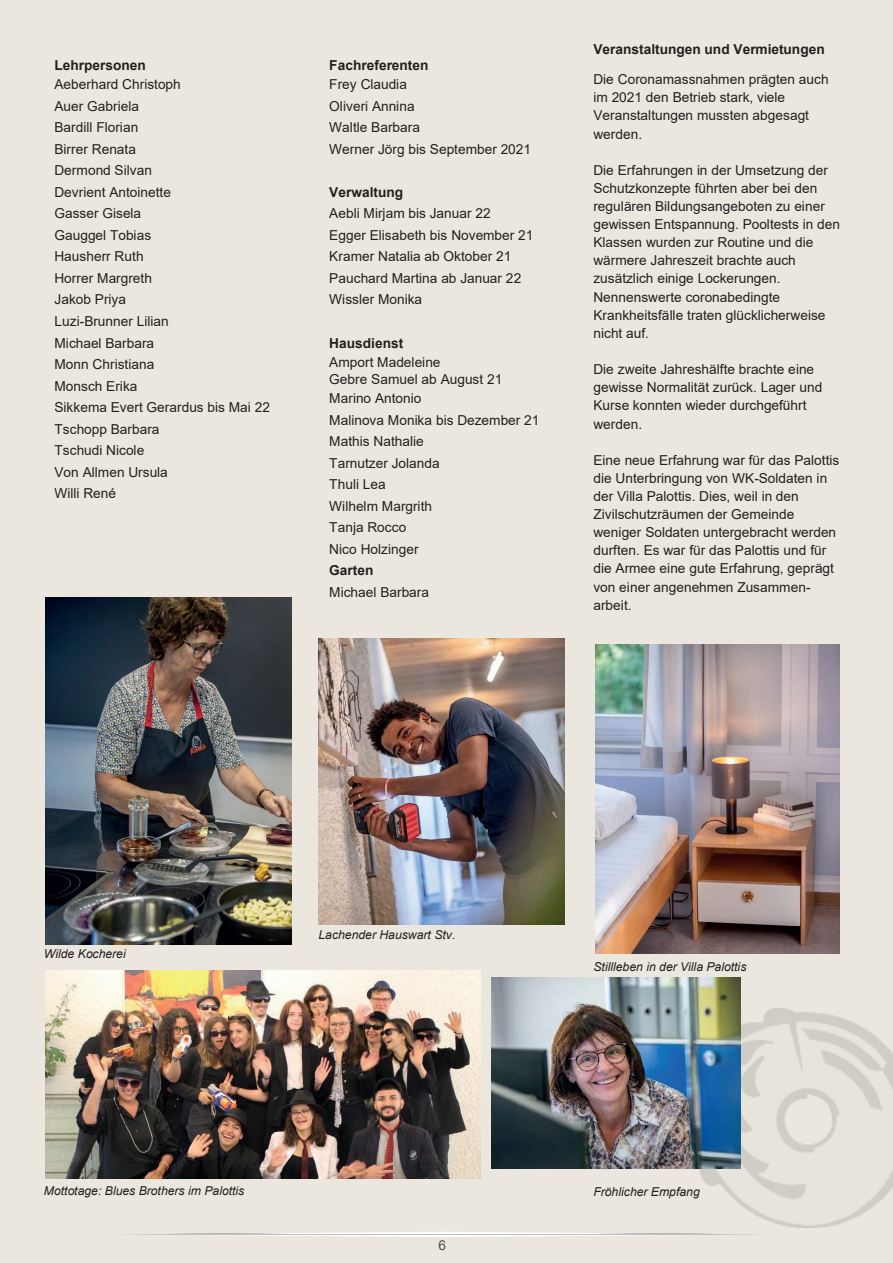
<style>
.page{position:relative;width:893px;height:1263px;background:#ece7de}
.page>*{position:absolute;margin:0;border:0;box-sizing:border-box;transform-origin:0 0}
.t1{font:13.65px/21.6px "Arial";letter-spacing:.005em;color:#231f20}
.t2{font:700 13.65px "Arial";color:#231f20}
.t3{font:13.65px "Arial";color:#4b5053}
.t4{font:italic 12.3px "Arial";letter-spacing:-.005em;color:#231f20}
</style>
<div class="page">
<svg style="left:126px;top:1232px;width:631px;height:5px"></svg>
<img style="left:699px;top:1008px;width:194px;height:220px">
<img style="left:595px;top:644px;width:245px;height:310px">
<img style="left:318px;top:638px;width:246px;height:286px">
<img style="left:46px;top:970px;width:435px;height:209px">
<img style="left:46px;top:598px;width:246px;height:346px">
<img style="left:491px;top:977px;width:249px;height:191px">
<p class="t2" style="left:54px;top:55px;width:93px">Lehrpersonen</p>
<p class="t1" style="left:54px;top:73px;width:217px">Aeberhard Christoph<br>Auer Gabriela<br>Bardill Florian<br>Birrer Renata<br>Dermond Silvan<br>Devrient Antoinette<br>Gasser Gisela<br>Gauggel Tobias<br>Hausherr Ruth<br>Horrer Margreth<br>Jakob Priya<br>Luzi-Brunner Lilian<br>Michael Barbara<br>Monn Christiana<br>Monsch Erika<br>Sikkema Evert Gerardus bis Mai 22<br>Tschopp Barbara<br>Tschudi Nicole<br>Von Allmen Ursula<br>Willi René</p>
<p class="t2" style="left:329px;top:55px;width:101px">Fachreferenten</p>
<p class="t1" style="left:329px;top:73px;width:203px">Frey Claudia<br>Oliveri Annina<br>Waltle Barbara<br>Werner Jörg bis September 2021</p>
<p class="t2" style="left:329px;top:182px;width:75px">Verwaltung</p>
<p class="t1" style="left:329px;top:203px;width:206px">Aebli Mirjam bis Januar 22<br>Egger Elisabeth bis November 21<br>Kramer Natalia ab Oktober 21<br>Pauchard Martina ab Januar 22<br>Wissler Monika</p>
<p class="t2" style="left:329px;top:333px;width:75px">Hausdienst</p>
<p class="t1" style="left:329px;top:353px;width:175px;line-height:17px">Amport Madeleine<br>Gebre Samuel ab August 21</p>
<p class="t1" style="left:329px;top:387px;width:212px">Marino Antonio<br>Malinova Monika bis Dezember 21<br>Mathis Nathalie<br>Tarnutzer Jolanda<br>Thuli Lea<br>Wilhelm Margrith<br>Tanja Rocco<br>Nico Holzinger</p>
<p class="t2" style="left:329px;top:561px;width:46px">Garten</p>
<p class="t1" style="left:329px;top:581px;width:101px">Michael Barbara</p>
<p class="t2" style="left:593px;top:39px;width:233px">Veranstaltungen und Vermietungen</p>
<p class="t1" style="left:593px;top:70px;width:237px;line-height:18.1px">Die Coronamassnahmen prägten auch im 2021 den Betrieb stark, viele<br>Veranstaltungen mussten abgesagt werden.</p>
<p class="t1" style="left:593px;top:161px;width:248px;line-height:18.1px">Die Erfahrungen in der Umsetzung der Schutzkonzepte führten aber bei den regulären Bildungsangeboten zu einer gewissen Entspannung. Pooltests in den Klassen wurden zur Routine und die wärmere Jahreszeit brachte auch zusätzlich einige Lockerungen.<br>Nennenswerte coronabedingte Krankheitsfälle traten glücklicherweise nicht auf.</p>
<p class="t1" style="left:593px;top:360px;width:231px;line-height:18.1px">Die zweite Jahreshälfte brachte eine gewisse Normalität zurück. Lager und<br>Kurse konnten wieder durchgeführt werden.</p>
<p class="t1" style="left:593px;top:451px;width:247px;line-height:18.1px">Eine neue Erfahrung war für das Palottis die Unterbringung von WK-Soldaten in der Villa Palottis. Dies, weil in den Zivilschutzräumen der Gemeinde weniger Soldaten untergebracht werden durften. Es war für das Palottis und für die Armee eine gute Erfahrung, geprägt von einer angenehmen Zusammen&shy;arbeit.</p>
<p class="t4" style="left:44px;top:945px;width:83px">Wilde Kocherei</p>
<p class="t4" style="left:319px;top:927px;width:138px">Lachender Hauswart Stv.</p>
<p class="t4" style="left:44px;top:1183px;width:202px">Mottotage: Blues Brothers im Palottis</p>
<p class="t3" style="left:438px;top:1236px;width:9px">6</p>
<p class="t4" style="left:593px;top:959px;width:155px">Stillleben in der Villa Palottis</p>
<p class="t4" style="left:593px;top:1184px;width:108px">Fröhlicher Empfang</p>
</div>
